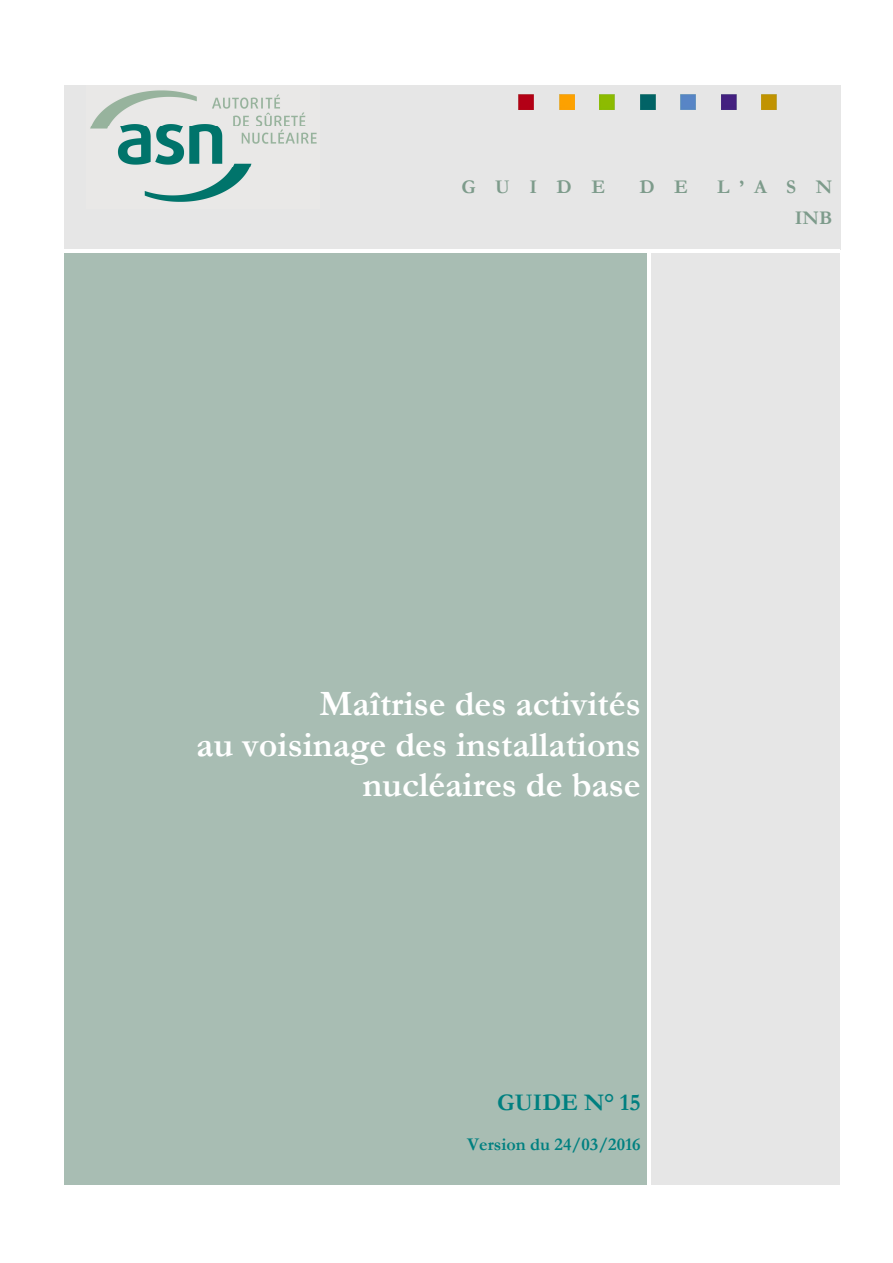
<style>
.page{position:relative;width:893px;height:1263px;background:#fff}
.page>*{position:absolute;margin:0;border:0;box-sizing:border-box;transform-origin:0 0}
.t1{font:700 36px/40.5px "Garamond";color:#fff;text-align:right}
.t2{font:700 24px "Garamond";color:#008080}
.t3{font:700 19.5px/30.9px "Garamond";color:#7d9b8b;text-align:right}
.t4{font:700 18px "Garamond";color:#008080}
</style>
<div class="page">
<div style="left:64px;top:85px;width:776px;height:164px;background:#e6e6e6"></div>
<div style="left:64px;top:253px;width:583px;height:932px;background:#a8bdb3"></div>
<div style="left:650px;top:253px;width:190px;height:932px;background:#e6e6e6"></div>
<img style="left:90px;top:90px;width:227px;height:112px">
<img style="left:518px;top:94px;width:16px;height:15px">
<img style="left:559px;top:94px;width:15px;height:15px">
<img style="left:599px;top:94px;width:16px;height:15px">
<img style="left:640px;top:94px;width:15px;height:15px">
<img style="left:680px;top:94px;width:16px;height:15px">
<img style="left:721px;top:94px;width:15px;height:15px">
<img style="left:761px;top:94px;width:16px;height:15px">
<p class="t3" style="left:461px;top:173px;width:145px">G U I D E</p>
<p class="t3" style="left:639px;top:173px;width:50px">D E</p>
<p class="t3" style="left:717px;top:173px;width:116px">L ’ A S N<br>INB</p>
<p class="t1" style="left:196px;top:687px;width:446px">Maîtrise des activités<br>au voisinage des installations nucléaires de base</p>
<p class="t2" style="left:497px;top:1093px;width:145px">GUIDE N° 15</p>
<p class="t4" style="left:467px;top:1137px;width:175px">Version du 24/03/2016</p>
</div>
